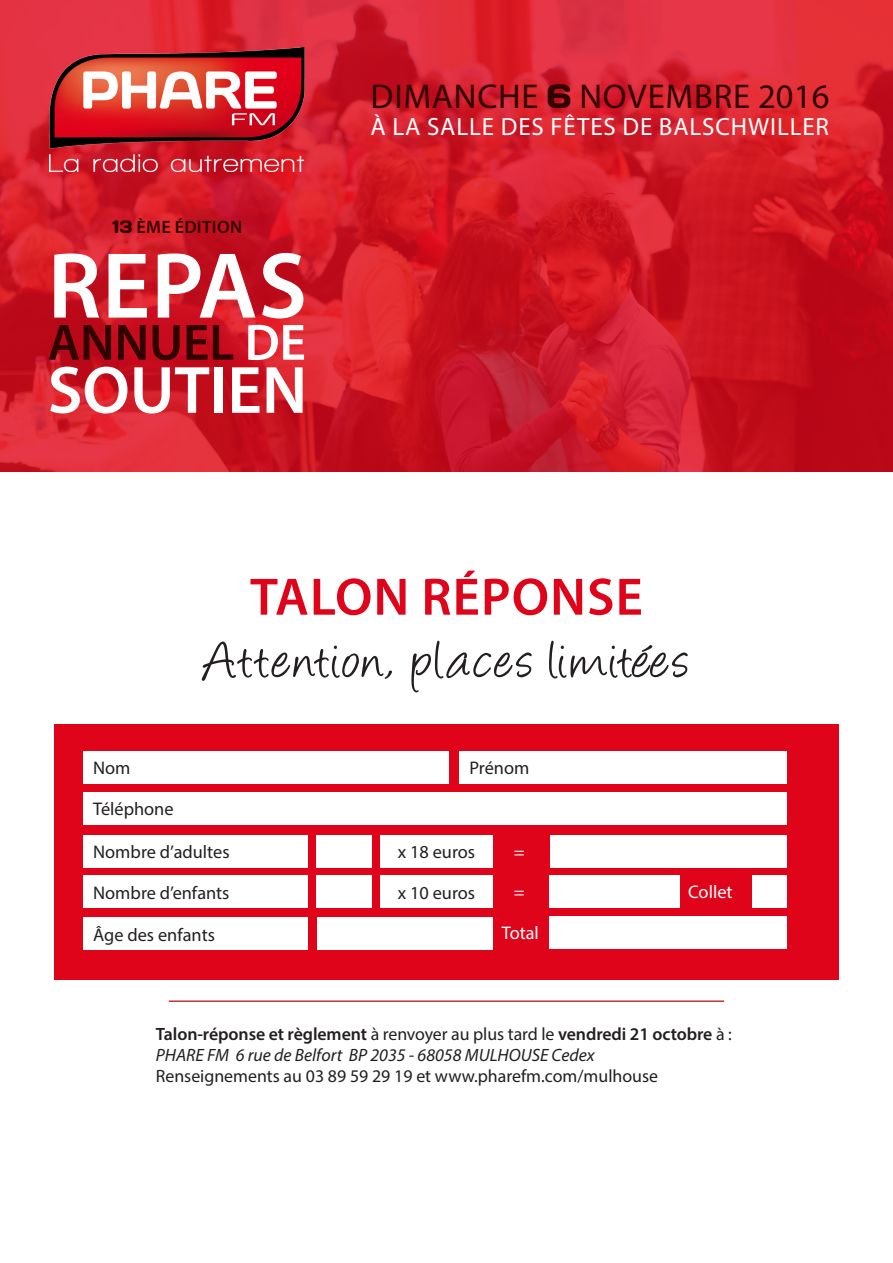
<style>
.page{position:relative;width:893px;height:1263px;background:#fff}
.page>*{position:absolute;margin:0;border:0;box-sizing:border-box;transform-origin:0 0}
.t1{font:600 94.35px "Myriad Pro";letter-spacing:.005em;color:#fff}
.t2{font:600 67.35px "Myriad Pro";letter-spacing:-.005em;color:#fff}
.t3{font:61.2px "Angelina";letter-spacing:.03em;color:#231f20}
.t4{font:600 53.1px "Myriad Pro";letter-spacing:.02em;color:#e0041a}
.t5{font:600 51.45px "Myriad Pro";letter-spacing:-.005em;color:#310000}
.t6{font:34.5px "Myriad Pro";letter-spacing:.025em;color:#310000}
.t7{font:25.05px "Myriad Pro";letter-spacing:.035em;color:#fff}
.Style_de_paragraphe{font:18.3px "Myriad Pro";color:#231f20}
.Style_de_paragraphe-2{font:18.3px "Myriad Pro";color:#fff}
.t8{font:600 18px "Myriad Pro";letter-spacing:.02em;color:#310000}
.t9{font:600 17.85px "Myriad Pro";letter-spacing:-.005em;color:#231f20}
.t10{font:17.85px "Myriad Pro";color:#231f20}
.t11{font:italic 17.85px "Myriad Pro";color:#231f20}
.s1{font-family:"Days";font-weight:400}
.s2{color:#fff}
.s3{font-family:"Days";font-size:33.75px}
.s4{font-weight:400}
</style>
<div class="page">
<div style="left:54px;top:724px;width:784px;height:256px;background:#e0041a"></div>
<div style="left:83px;top:751px;width:366px;height:32px;background:#fff"></div>
<div style="left:459px;top:751px;width:327px;height:32px;background:#fff"></div>
<div style="left:83px;top:792px;width:703px;height:33px;background:#fff"></div>
<div style="left:83px;top:834px;width:224px;height:33px;background:#fff"></div>
<div style="left:316px;top:834px;width:56px;height:33px;background:#fff"></div>
<div style="left:380px;top:834px;width:113px;height:33px;background:#fff"></div>
<div style="left:550px;top:834px;width:236px;height:33px;background:#fff"></div>
<div style="left:380px;top:875px;width:113px;height:33px;background:#fff"></div>
<div style="left:550px;top:875px;width:130px;height:33px;background:#fff"></div>
<div style="left:752px;top:875px;width:34px;height:33px;background:#fff"></div>
<div style="left:83px;top:875px;width:224px;height:33px;background:#fff"></div>
<div style="left:83px;top:917px;width:224px;height:33px;background:#fff"></div>
<div style="left:317px;top:875px;width:55px;height:33px;background:#fff"></div>
<div style="left:550px;top:916px;width:237px;height:33px;background:#fff"></div>
<div style="left:317px;top:917px;width:176px;height:33px;background:#fff"></div>
<svg style="left:0;top:0;width:893px;height:471px;background:#d11c2a"></svg>
<img style="left:49px;top:47px;width:256px;height:125px">
<hr style="left:169px;top:1000px;width:555px;height:2px;background:#b71c21">
<p class="t8" style="left:113px;top:216px;width:131px"><span class="s1">13</span> ÈME ÉDITION</p>
<p class="t1" style="left:48px;top:226px;width:261px">REPAS</p>
<p class="t5" style="left:48px;top:310px;width:260px">ANNUEL <span class="s2">DE</span></p>
<p class="t2" style="left:48px;top:347px;width:261px">SOUTIEN</p>
<p class="t6" style="left:371px;top:75px;width:460px">DIMANCHE <span class="s3">6</span> NOVEMBRE 2016</p>
<p class="t7" style="left:371px;top:111px;width:460px">À LA SALLE DES FÊTES DE BALSCHWILLER</p>
<p class="t4" style="left:250px;top:563px;width:394px">TALON RÉPONSE</p>
<p class="t3" style="left:204px;top:634px;width:487px">Attention, places limitées</p>
<p class="Style_de_paragraphe" style="left:93px;top:756px;width:39px">Nom</p>
<p class="Style_de_paragraphe" style="left:469px;top:756px;width:61px">Prénom</p>
<p class="Style_de_paragraphe" style="left:93px;top:798px;width:82px">Téléphone</p>
<p class="Style_de_paragraphe" style="left:93px;top:840px;width:138px">Nombre d’adultes</p>
<p class="Style_de_paragraphe" style="left:398px;top:840px;width:79px">x 18 euros</p>
<p class="Style_de_paragraphe" style="left:398px;top:881px;width:79px">x 10 euros</p>
<p class="Style_de_paragraphe-2" style="left:514px;top:840px;width:12px">=</p>
<p class="Style_de_paragraphe-2" style="left:514px;top:881px;width:12px">=</p>
<p class="Style_de_paragraphe-2" style="left:688px;top:881px;width:46px">Collet</p>
<p class="Style_de_paragraphe-2" style="left:502px;top:922px;width:39px">Total</p>
<p class="Style_de_paragraphe" style="left:93px;top:881px;width:138px">Nombre d’enfants</p>
<p class="Style_de_paragraphe" style="left:93px;top:923px;width:123px">Âge des enfants</p>
<p class="t9" style="left:156px;top:1022px;width:578px">Talon-réponse et règlement <span class="s4">à renvoyer au plus tard le</span> vendredi 21 octobre <span class="s4">à :</span></p>
<p class="t11" style="left:156px;top:1044px;width:441px">PHARE FM 6 rue de Belfort BP 2035 - 68058 MULHOUSE Cedex</p>
<p class="t10" style="left:156px;top:1065px;width:504px">Renseignements au 03 89 59 29 19 et www.pharefm.com/mulhouse</p>
</div>
